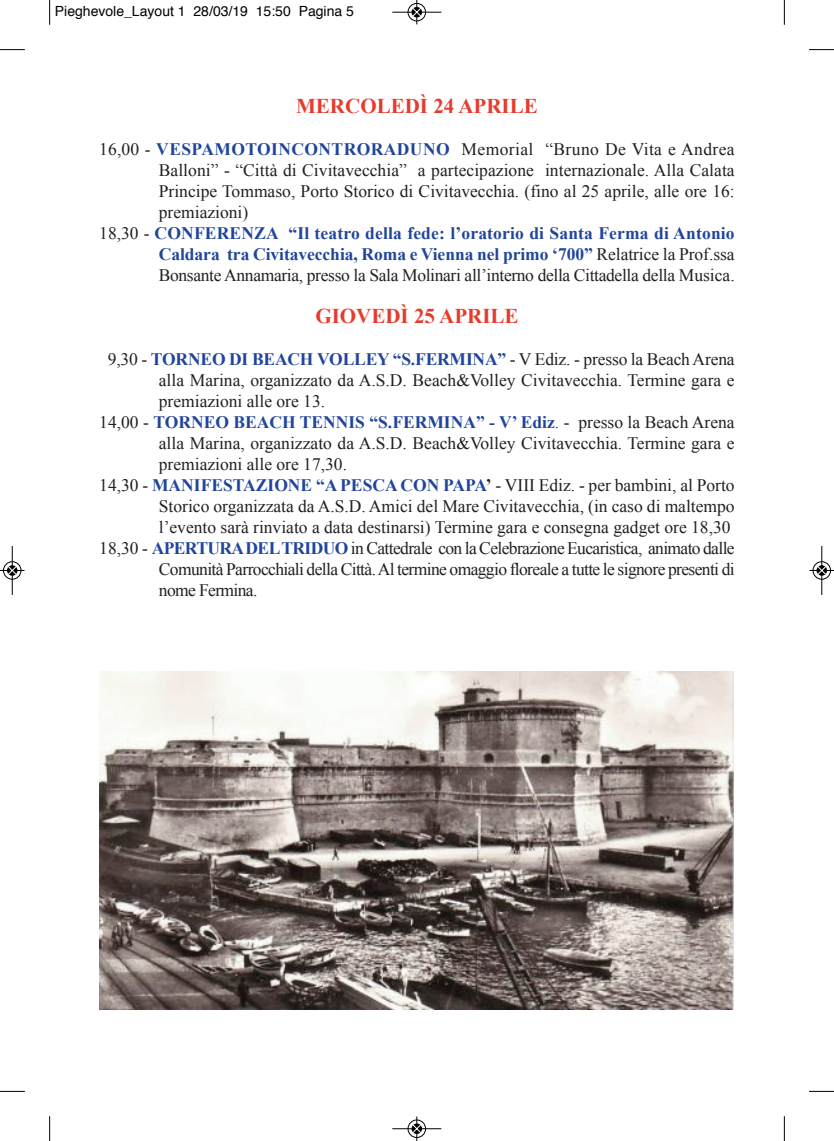
<style>
.page{position:relative;width:834px;height:1141px;background:#fff}
.page>*{position:absolute;margin:0;border:0;box-sizing:border-box;transform-origin:0 0}
.t1{font:700 21px "Times New Roman";color:#e63c2e}
.t2{font:17.5px "Times New Roman";color:#231f20}
.t3{font:700 17.5px "Times New Roman";color:#21459b}
.t4{font:17.5px "Times New Roman";letter-spacing:-.035em;color:#231f20}
.t5{font:17.5px "Times New Roman";letter-spacing:-.02em;color:#231f20}
.t6{font:17.5px "Times New Roman";letter-spacing:.025em;color:#231f20}
.t7{font:14px "Helvetica";color:#000}
.s1{font-weight:700;color:#21459b}
.s2{font-weight:400;color:#231f20}
.s3{color:#fff}
.s4{font-weight:400}
.s5{font-weight:700}
</style>
<div class="page">
<img style="left:99px;top:672px;width:634px;height:337px">
<svg style="left:49px;top:0;width:1px;height:25px"></svg>
<svg style="left:0;top:49px;width:25px;height:1px"></svg>
<svg style="left:783px;top:0;width:1px;height:25px"></svg>
<svg style="left:809px;top:49px;width:24px;height:1px"></svg>
<svg style="left:49px;top:1116px;width:1px;height:25px"></svg>
<svg style="left:0;top:1091px;width:25px;height:1px"></svg>
<svg style="left:783px;top:1116px;width:1px;height:25px"></svg>
<svg style="left:809px;top:1091px;width:24px;height:1px"></svg>
<div style="left:407px;top:3px;width:19px;height:19px;border:1px solid #fff;border-radius:50%"></div>
<hr style="left:392px;top:12px;width:49px;height:1px;background:#000">
<div style="left:408px;top:3px;width:17px;height:18px;border:1px solid #000;border-radius:50%"></div>
<svg style="left:412px;top:0;width:9px;height:24px"></svg>
<div style="left:407px;top:1119px;width:19px;height:19px;border:1px solid #fff;border-radius:50%"></div>
<hr style="left:392px;top:1128px;width:49px;height:1px;background:#000">
<div style="left:408px;top:1120px;width:17px;height:18px;border:1px solid #000;border-radius:50%"></div>
<svg style="left:412px;top:1116px;width:9px;height:25px"></svg>
<div style="left:3px;top:561px;width:19px;height:19px;border:1px solid #fff;border-radius:50%"></div>
<hr style="left:12px;top:546px;width:1px;height:49px;background:#000">
<div style="left:3px;top:561px;width:18px;height:18px;border:1px solid #000;border-radius:50%"></div>
<svg style="left:0;top:566px;width:24px;height:9px"></svg>
<div style="left:812px;top:561px;width:19px;height:19px;border:1px solid #fff;border-radius:50%"></div>
<hr style="left:821px;top:546px;width:1px;height:49px;background:#000">
<div style="left:812px;top:561px;width:18px;height:18px;border:1px solid #000;border-radius:50%"></div>
<svg style="left:809px;top:566px;width:24px;height:9px"></svg>
<p class="t7" style="left:55px;top:5px;width:300px">Pieghevole_Layout 1 28/03/19 15:50 Pagina 5</p>
<p class="t1" style="left:296px;top:95px;width:243px">MERCOLEDÌ 24 APRILE</p>
<p class="t6" style="left:99px;top:140px;width:636px">16,00 - <span class="s1">VESPAMOTOINCONTRORADUNO</span> Memorial “Bruno De vita e Andrea</p>
<p class="t2" style="left:159px;top:161px;width:577px">Balloni” - “città di civitavecchia” a partecipazione internazionale. Alla calata</p>
<p class="t2" style="left:159px;top:182px;width:577px">principe tommaso, porto storico di civitavecchia. (fino al 25 aprile, alle ore 16:</p>
<p class="t2" style="left:159px;top:203px;width:91px">premiazioni)</p>
<p class="t3" style="left:99px;top:224px;width:636px"><span class="s2">18,30 -</span> CONFERENZA “IL TEATRO DELLA FEDE: L’ORATORIO DI SANTA FERMA DI ANTONIO</p>
<p class="t3" style="left:159px;top:245px;width:577px">CALDARA TRA CIVITAVECCHIA, ROMA E VIENNA NEL PRIMO ‘700” <span class="s2">relatrice la prof.ssa</span></p>
<p class="t5" style="left:159px;top:266px;width:577px">Bonsante Annamaria, presso la sala Molinari all’interno della cittadella della Musica.</p>
<p class="t1" style="left:315px;top:305px;width:205px">GIOVEDÌ 25 APRILE</p>
<p class="t2" style="left:99px;top:350px;width:636px"><span class="s3">0</span>9,30 - <span class="s1">TORNEO DI BEACH VOLLEY “S.FERMINA”</span> - v ediz. - presso la Beach Arena</p>
<p class="t2" style="left:159px;top:371px;width:577px">alla Marina, organizzato da A.s.D. Beach&amp;volley civitavecchia. termine gara e</p>
<p class="t2" style="left:159px;top:392px;width:168px">premiazioni alle ore 13.</p>
<p class="t3" style="left:99px;top:413px;width:636px"><span class="s2">14,00 -</span> TORNEO BEACH TENNIS “S.FERMINA” - V’ EDIZ<span class="s4">.</span> <span class="s2">- presso la Beach Arena</span></p>
<p class="t2" style="left:159px;top:434px;width:577px">alla Marina, organizzato da A.s.D. Beach&amp;volley civitavecchia. termine gara e</p>
<p class="t2" style="left:159px;top:455px;width:190px">premiazioni alle ore 17,30.</p>
<p class="t2" style="left:99px;top:476px;width:636px">14,30 - <span class="s1">MANIFESTAZIONE “A PESCA CON PAPA</span><span class="s5">’</span> - viii ediz. - per bambini, al porto</p>
<p class="t2" style="left:159px;top:497px;width:577px">storico organizzata da A.s.D. Amici del Mare civitavecchia, (in caso di maltempo</p>
<p class="t2" style="left:159px;top:518px;width:573px">l’evento sarà rinviato a data destinarsi) termine gara e consegna gadget ore 18,30</p>
<p class="t4" style="left:99px;top:539px;width:636px">18,30 - <span class="s1">APERTURADELTRIDUO</span> in cattedrale con la celebrazione eucaristica, animato dalle</p>
<p class="t4" style="left:159px;top:560px;width:577px">comunità parrocchiali della città.Al termine omaggio floreale a tutte le signore presenti di</p>
<p class="t2" style="left:159px;top:581px;width:100px">nome fermina.</p>
</div>
